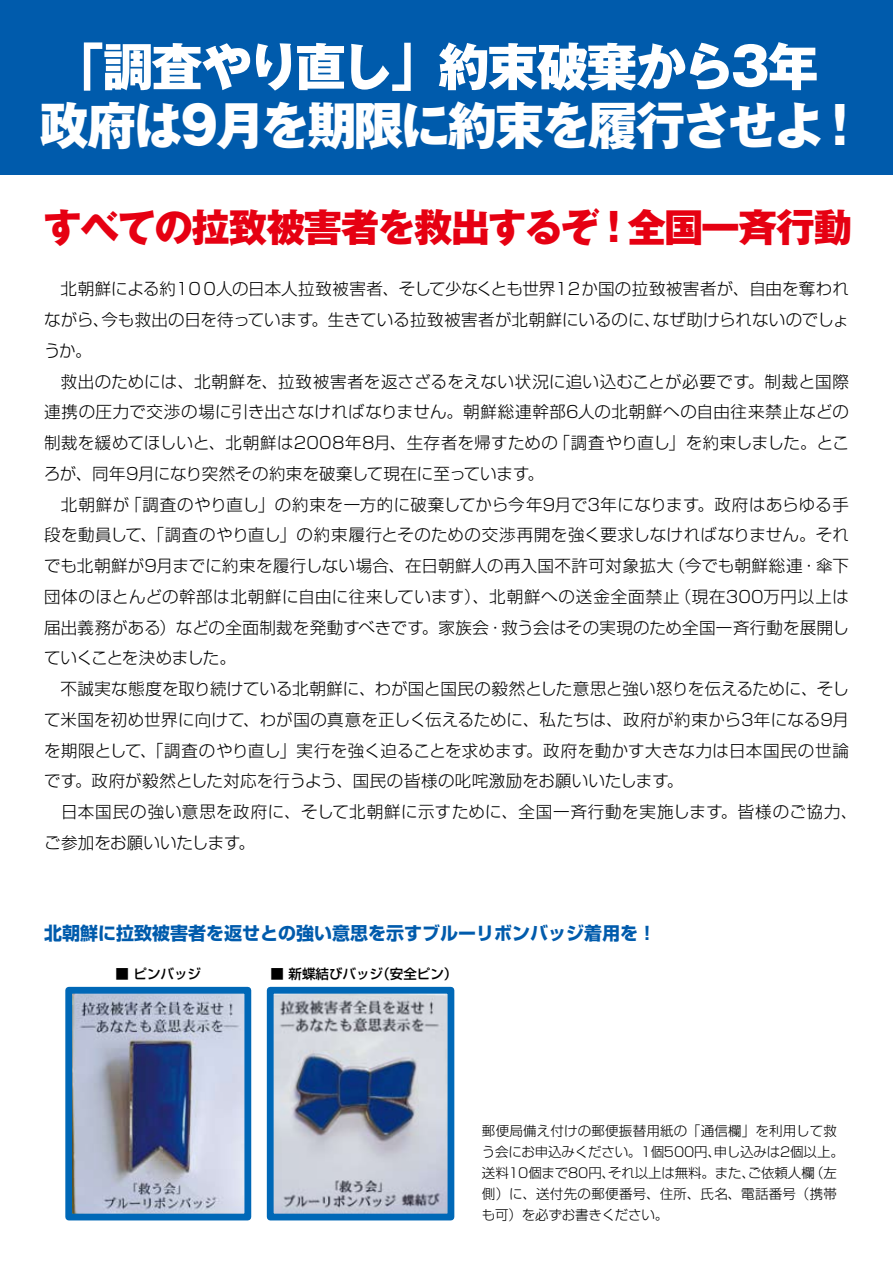
<style>
.page{position:relative;width:893px;height:1263px;background:#fff}
.page>*{position:absolute;margin:0;border:0;box-sizing:border-box;transform-origin:0 0}
.t1{font:800 51px/58.5px "Gothic MB101 Pro";letter-spacing:-.04em;color:#fff}
.t2{font:800 38.7px "Gothic MB101 Pro";letter-spacing:-.04em;color:#e60012}
.t3{font:700 18px "Shin Go Pro";color:#005bac}
.t4{font:300 16.5px/30.8px "Shin Go Pro";letter-spacing:.015em;color:#000;text-align:right}
.t5{font:300 16.5px "Shin Go Pro";letter-spacing:-.03em;color:#000}
.t6{font:300 13.5px/21px "Shin Go Pro";letter-spacing:-.01em;color:#000}
.t7{font:300 13.5px/21px "Shin Go Pro";letter-spacing:.015em;color:#000}
.t8{font:500 13.5px "Shin Go Pro";color:#000}
</style>
<div class="page">
<div style="left:0;top:0;width:893px;height:174px;background:#005bac"></div>
<img style="left:275px;top:995px;width:171px;height:217px">
<div style="left:267px;top:987px;width:187px;height:233px;border:7px solid #0068b7"></div>
<img style="left:73px;top:995px;width:170px;height:217px">
<div style="left:65px;top:987px;width:186px;height:233px;border:7px solid #0068b7"></div>
<h1 class="t1" style="left:40px;top:31px;width:826px">「調査やり直し」約束破棄から3年政府は9月を期限に約束を履行させよ!</h1>
<h2 class="t2" style="left:44px;top:195px;width:810px">すべての拉致被害者を救出するぞ！全国一斉行動</h2>
<p class="t4" style="left:44px;top:272px;width:806px">　北朝鮮による約１００人の日本人拉致被害者、そして少なくとも世界１２か国の拉致被害者が、自由を奪われなぜ助けられないのでしょ</p>
<p class="t4" style="left:44px;top:302px;width:67px">ながら、</p>
<p class="t4" style="left:44px;top:333px;width:49px">うか。</p>
<p class="t4" style="left:44px;top:364px;width:806px">　救出のためには、北朝鮮を、拉致被害者を返さざるをえない状況に追い込むことが必要です。制裁と国際</p>
<p class="t4" style="left:44px;top:395px;width:806px">連携の圧力で交渉の場に引き出さなければなりません。朝鮮総連幹部6人の北朝鮮への自由往来禁止などの</p>
<p class="t5" style="left:554px;top:429px;width:297px">「調査やり直し」を約束しました。とこ</p>
<p class="t4" style="left:101px;top:302px;width:561px">今も救出の日を待っています。生きている拉致被害者が北朝鮮にいるのに、</p>
<p class="t4" style="left:44px;top:425px;width:515px">制裁を緩めてほしいと、北朝鮮は2008年8月、生存者を帰すための</p>
<p class="t4" style="left:44px;top:456px;width:501px">ろが、同年9月になり突然その約束を破棄して現在に至っています。</p>
<p class="t4" style="left:125px;top:487px;width:725px">「調査のやり直し」の約束を一方的に破棄してから今年9月で3年になります。政府はあらゆる手</p>
<p class="t4" style="left:44px;top:487px;width:87px">　北朝鮮が</p>
<p class="t4" style="left:44px;top:518px;width:806px">段を動員して、「調査のやり直し」の約束履行とそのための交渉再開を強く要求しなければなりません。それ</p>
<p class="t4" style="left:669px;top:548px;width:182px">（今でも朝鮮総連・傘下</p>
<p class="t4" style="left:44px;top:548px;width:631px">でも北朝鮮が9月までに約束を履行しない場合、在日朝鮮人の再入国不許可対象拡大</p>
<p class="t4" style="left:44px;top:579px;width:815px;text-align:left">団体のほとんどの幹部は北朝鮮に自由に往来しています）、北朝鮮への送金全面禁止<br>届出義務がある）などの全面制裁を発動すべきです。家族会・救う会はその実現のため全国一斉行動を展開していくことを決めました。<br>　不誠実な態度を取り続けている北朝鮮に、わが国と国民の毅然とした意思と強い怒りを伝えるために、そして米国を初め世界に向けて、わが国の真意を正しく伝えるために、私たちは、政府が約束から3年になる9月を期限として、「調査のやり直し」実行を強く迫ることを求めます。政府を動かす大きな力は日本国民の世論です。政府が毅然とした対応を行うよう、国民の皆様の叱咤激励をお願いいたします。<br>　日本国民の強い意思を政府に、そして北朝鮮に示すために、全国一斉行動を実施します。皆様のご協力、ご参加をお願いいたします。</p>
<p class="t4" style="left:675px;top:579px;width:176px">（現在300万円以上は</p>
<p class="t3" style="left:44px;top:919px;width:614px">北朝鮮に拉致被害者を返せとの強い意思を示すブルーリボンバッジ着用を!</p>
<p class="t8" style="left:116px;top:963px;width:87px">■ ピンバッジ</p>
<p class="t8" style="left:271px;top:963px;width:114px">■ 新蝶結びバッジ</p>
<p class="t8" style="left:376px;top:963px;width:82px">（安全ピン(</p>
<p class="t7" style="left:714px;top:1119px;width:132px;text-indent:-232px">郵便局備え付けの郵便振替用紙の「通信欄」を利用して救申し込みは2個以上。</p>
<p class="t6" style="left:482px;top:1140px;width:241px">う会にお申込みください。1個500円、</p>
<p class="t6" style="left:810px;top:1161px;width:28px">（左</p>
<p class="t6" style="left:608px;top:1161px;width:148px">それ以上は無料。また、</p>
<p class="t6" style="left:482px;top:1161px;width:357px">送料10個まで80円、<br>側）に、送付先の郵便番号、住所、氏名、電話番号（携帯も可）を必ずお書きください。</p>
<p class="t6" style="left:748px;top:1161px;width:69px">ご依頼人欄</p>
</div>
